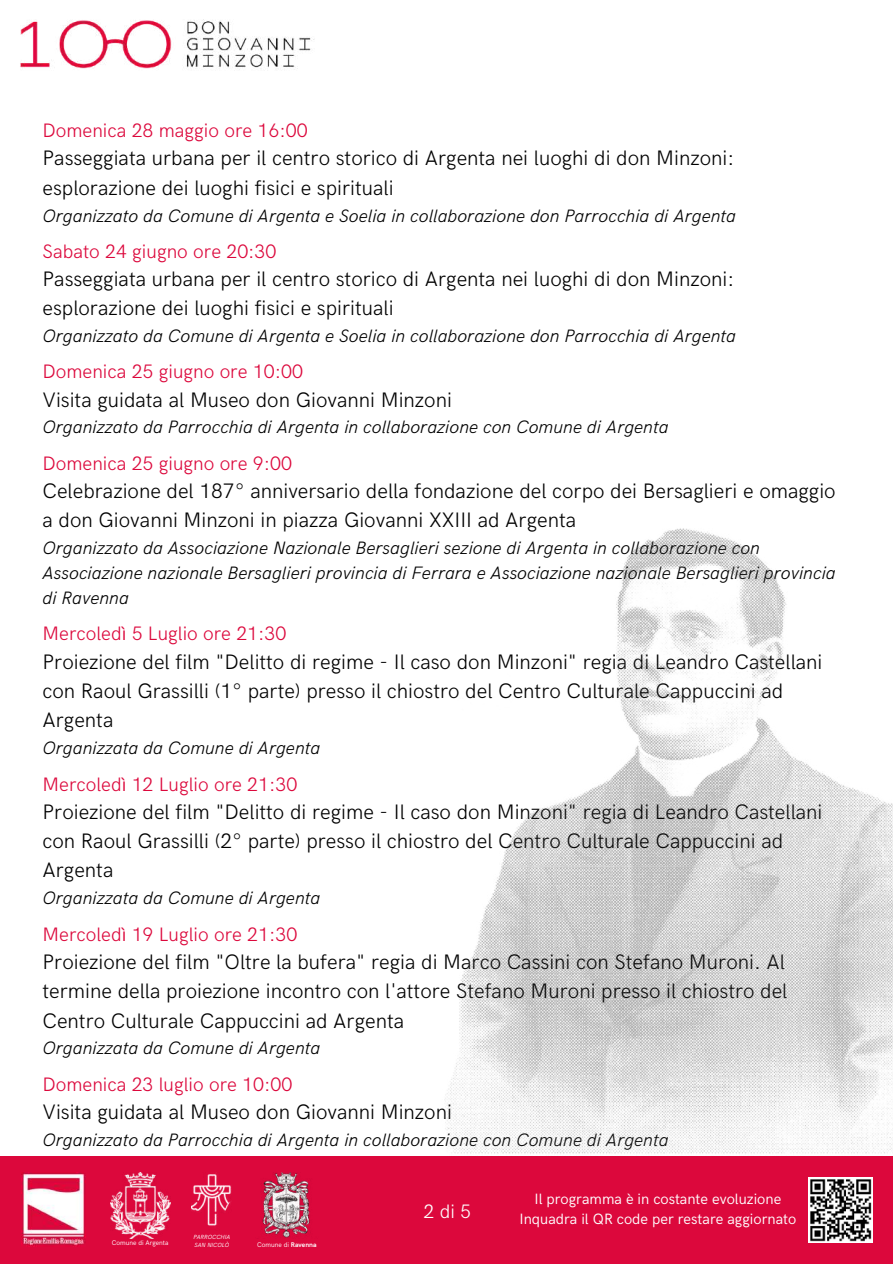
<style>
.page{position:relative;width:893px;height:1264px;background:#fff}
.page>*{position:absolute;margin:0;border:0;box-sizing:border-box;transform-origin:0 0}
.t1{font:300 21px/29.4px "HK Grotesk";color:#000}
.t2{font:300 19.5px "HK Grotesk";color:#dc083c}
.t3{font:300 19.5px "HK Grotesk";color:#fff}
.t4{font:italic 300 18px/25px "HK Grotesk";color:#000}
.t5{font:15px/20.2px "HK Grotesk";color:#fff;text-align:center}
.t6{font:6.75px "HK Grotesk";color:#fff}
.t7{font:italic 6px "HK Grotesk";color:#fff}
.s1{font-weight:700}
</style>
<div class="page">
<img style="left:20px;top:19px;width:295px;height:51px">
<div style="left:0;top:1156px;width:892px;height:107px;background:#dc083c"></div>
<img style="left:21px;top:1172px;width:64px;height:74px">
<img style="left:808px;top:1209px;width:64px;height:32px">
<img style="left:191px;top:1173px;width:41px;height:53px">
<img style="left:111px;top:1172px;width:59px;height:65px">
<img style="left:444px;top:528px;width:448px;height:681px">
<img style="left:262px;top:1172px;width:49px;height:65px">
<p class="t2" style="left:43px;top:119px;width:266px">Domenica 28 maggio ore 16:00</p>
<p class="t1" style="left:43px;top:144px;width:693px">Passeggiata urbana per il centro storico di Argenta nei luoghi di don Minzoni: esplorazione dei luoghi fisici e spirituali</p>
<p class="t4" style="left:43px;top:203px;width:695px">Organizzato da Comune di Argenta e Soelia in collaborazione don Parrocchia di Argenta</p>
<p class="t2" style="left:43px;top:240px;width:235px">Sabato 24 giugno ore 20:30</p>
<p class="t1" style="left:43px;top:265px;width:693px">Passeggiata urbana per il centro storico di Argenta nei luoghi di don Minzoni: esplorazione dei luoghi fisici e spirituali</p>
<p class="t4" style="left:43px;top:324px;width:695px">Organizzato da Comune di Argenta e Soelia in collaborazione don Parrocchia di Argenta</p>
<p class="t2" style="left:43px;top:361px;width:262px">Domenica 25 giugno ore 10:00</p>
<p class="t1" style="left:43px;top:385px;width:411px">Visita guidata al Museo don Giovanni Minzoni</p>
<p class="t4" style="left:43px;top:415px;width:627px">Organizzato da Parrocchia di Argenta in collaborazione con Comune di Argenta</p>
<p class="t2" style="left:43px;top:452px;width:251px">Domenica 25 giugno ore 9:00</p>
<p class="t1" style="left:43px;top:477px;width:794px">Celebrazione del 187° anniversario della fondazione del corpo dei Bersaglieri e omaggio a don Giovanni Minzoni in piazza Giovanni XXIII ad Argenta</p>
<p class="t4" style="left:43px;top:536px;width:794px">Organizzato da Associazione Nazionale Bersaglieri sezione di Argenta in collaborazione con<br>Associazione nazionale Bersaglieri provincia di Ferrara e Associazione nazionale Bersaglieri provincia di Ravenna</p>
<p class="t2" style="left:43px;top:623px;width:245px">Mercoledì 5 Luglio ore 21:30</p>
<p class="t1" style="left:43px;top:647px;width:781px">Proiezione del film "Delitto di regime - Il caso don Minzoni" regia di Leandro Castellani con Raoul Grassilli (1° parte) presso il chiostro del Centro Culturale Cappuccini ad<br>Argenta</p>
<p class="t4" style="left:43px;top:736px;width:279px">Organizzata da Comune di Argenta</p>
<p class="t2" style="left:43px;top:773px;width:256px">Mercoledì 12 Luglio ore 21:30</p>
<p class="t1" style="left:43px;top:797px;width:781px">Proiezione del film "Delitto di regime - Il caso don Minzoni" regia di Leandro Castellani con Raoul Grassilli (2° parte) presso il chiostro del Centro Culturale Cappuccini ad<br>Argenta</p>
<p class="t4" style="left:43px;top:886px;width:279px">Organizzata da Comune di Argenta</p>
<p class="t2" style="left:43px;top:923px;width:256px">Mercoledì 19 Luglio ore 21:30</p>
<p class="t1" style="left:43px;top:947px;width:746px;text-align:justify">Proiezione del film "Oltre la bufera" regia di Marco Cassini con Stefano Muroni. Al termine della proiezione incontro con l'attore Stefano Muroni presso il chiostro del Centro Culturale Cappuccini ad Argenta</p>
<p class="t4" style="left:43px;top:1036px;width:279px">Organizzata da Comune di Argenta</p>
<p class="t2" style="left:43px;top:1073px;width:251px">Domenica 23 luglio ore 10:00</p>
<p class="t1" style="left:43px;top:1097px;width:411px">Visita guidata al Museo don Giovanni Minzoni</p>
<p class="t4" style="left:43px;top:1127px;width:627px">Organizzato da Parrocchia di Argenta in collaborazione con Comune di Argenta</p>
<p class="t7" style="left:193px;top:1233px;width:39px">PARROCCHIA</p>
<p class="t6" style="left:112px;top:1239px;width:58px">Comune di Argenta</p>
<p class="t7" style="left:194px;top:1241px;width:36px">SAN NICOLÒ</p>
<p class="t6" style="left:257px;top:1241px;width:61px">Comune di <span class="s1">Ravenna</span></p>
<p class="t3" style="left:423px;top:1200px;width:49px">2di5</p>
<p class="t5" style="left:519px;top:1189px;width:278px">Il programma è in costante evoluzione<br>Inquadra il QR code per restare aggiornato</p>
</div>
